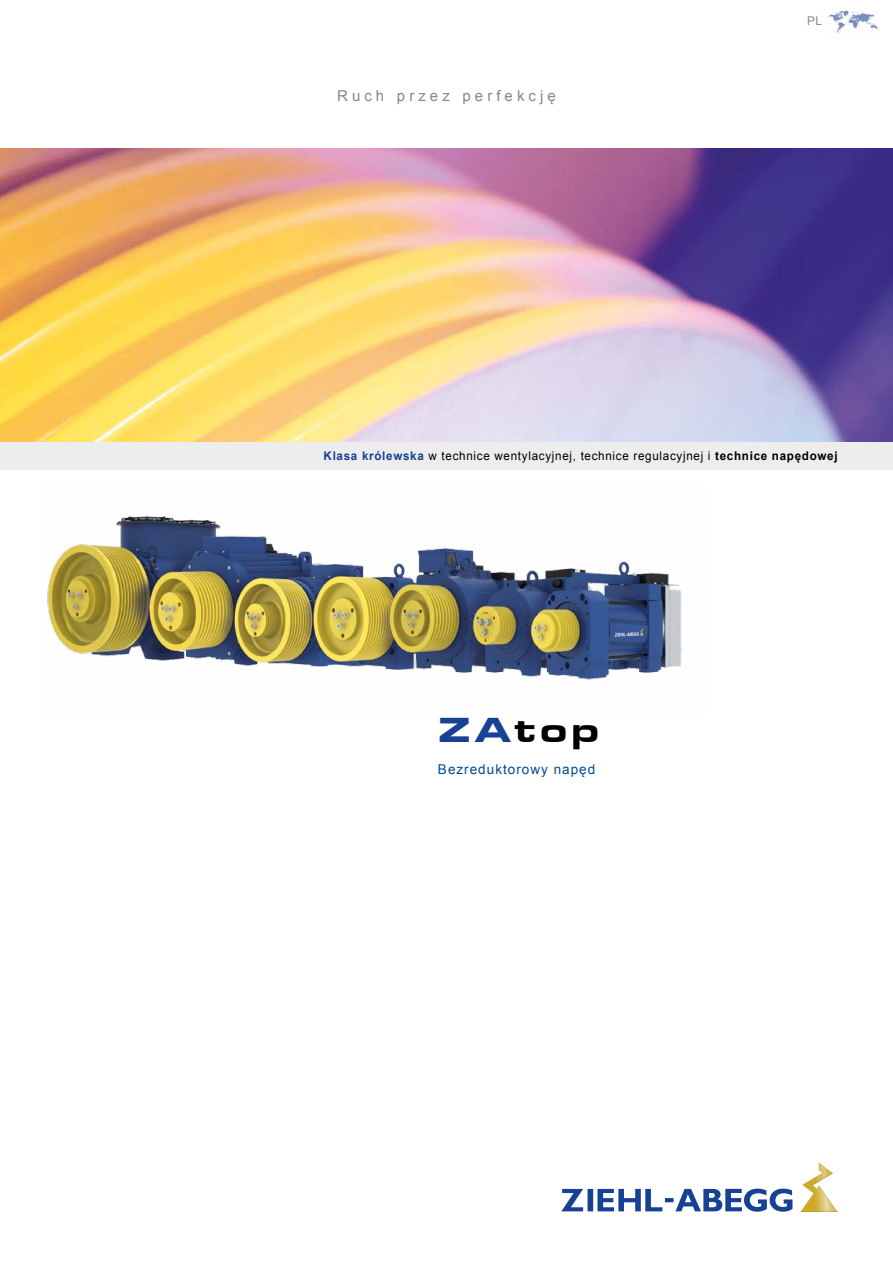
<style>
.page{position:relative;width:893px;height:1263px;background:#fff}
.page>*{position:absolute;margin:0;border:0;box-sizing:border-box;transform-origin:0 0}
.t1{font:900 36px "Eurostile Ext";letter-spacing:.09em;color:#000}
.t2{font:15px "Arial";letter-spacing:.27em;color:#878787}
.CB_AF_SubTitle{font:13.5px "Arial";letter-spacing:.075em;color:#004b93}
.t3{font:12px "Arial";letter-spacing:.06em;color:#000}
.t4{font:12px "Arial";color:#878787}
.s1{font-weight:700;color:#164194}
.s2{font-weight:700}
.s3{color:#164194}
</style>
<div class="page">
<img style="left:0;top:148px;width:893px;height:294px">
<div style="left:0;top:442px;width:893px;height:28px;background:#ededed"></div>
<svg style="left:561px;top:1188px;width:231px;height:24px"></svg>
<hr style="left:800px;top:1212px;width:38px;height:1px;background:#000">
<svg style="left:800px;top:1162px;width:38px;height:50px"></svg>
<img style="left:47px;top:515px;width:635px;height:165px">
<img style="left:829px;top:10px;width:49px;height:23px">
<p class="t2" style="left:337px;top:86px;width:220px">Ruch przez perfekcję</p>
<p class="t4" style="left:807px;top:13px;width:17px">PL</p>
<p class="t3" style="left:324px;top:448px;width:516px"><span class="s1">Klasa królewska</span> w technice wentylacyjnej, technice regulacyjnej i <span class="s2">technice napędowej</span></p>
<p class="t1" style="left:438px;top:703px;width:163px"><span class="s3">ZA</span>top</p>
<p class="CB_AF_SubTitle" style="left:438px;top:760px;width:159px">Bezreduktorowy napęd</p>
</div>
